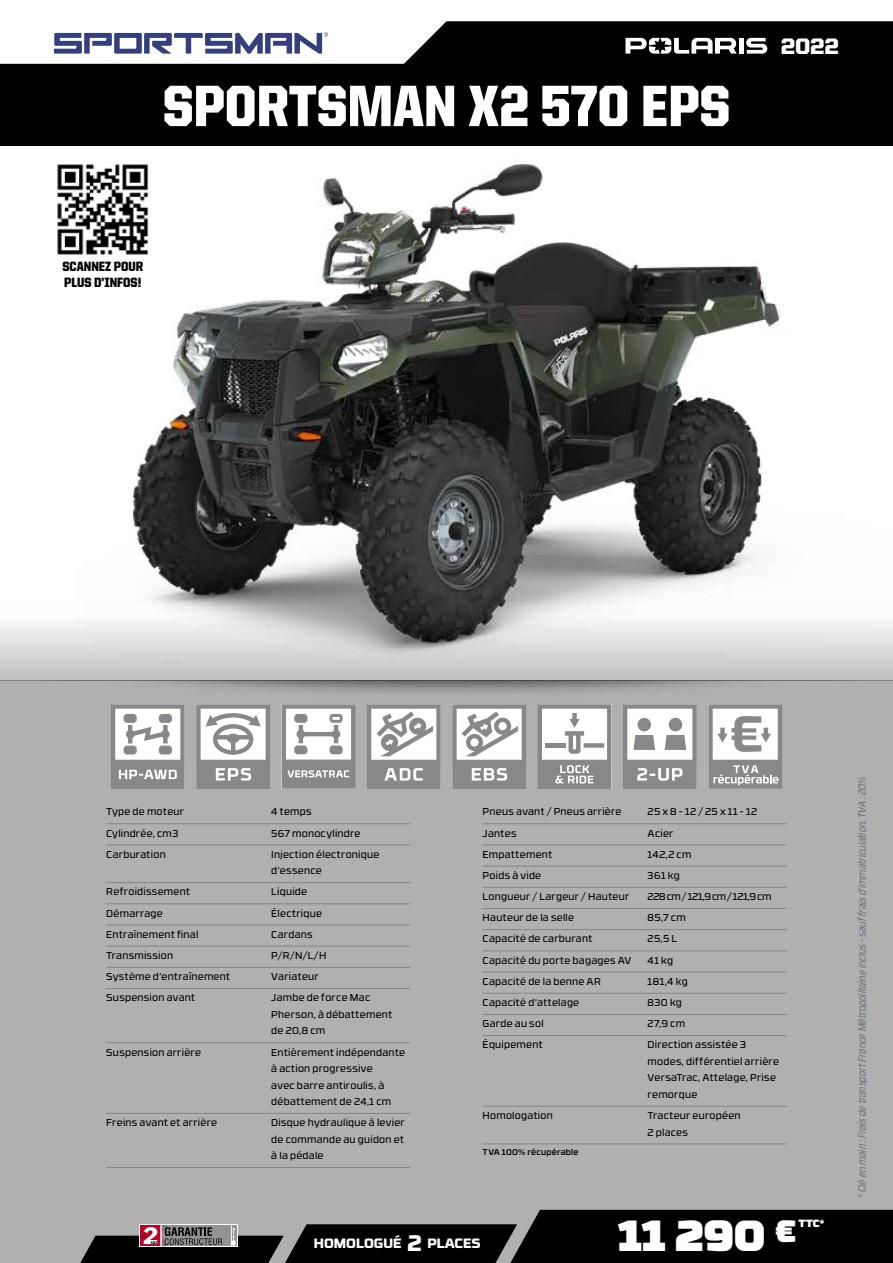
<style>
.page{position:relative;width:893px;height:1263px;background:#fff}
.page>*{position:absolute;margin:0;border:0;box-sizing:border-box;transform-origin:0 0}
.t1{font:900 58.5px "United Sans Semi Cond";color:#fff}
.t2{font:900 43.5px "RB No 3.1";color:#fff}
.t3{font:900 22.5px "United Sans Reg";color:#fff}
.t4{font:900 13.5px/16.2px "United Sans Semi Cond";color:#000}
.t5{font:800 13.5px "RB No 3.1";color:#fff}
.t6{font:italic 10.5px "RB No 3.1";letter-spacing:-.01em;color:#677582;scale:.83 1}
.t7{font:900 10.5px "RB No 3.1";color:#fff}
.t8{font:9.9px/16.5px "RB No 3.1";letter-spacing:.025em;color:#000}
.t9{font:9.9px "RB No 3.1";letter-spacing:-.015em;color:#000}
.t10{font:500 8.25px "RB No 3.1";letter-spacing:.03em;color:#000}
.s1{font-size:22.5px}
</style>
<div class="page">
<div style="left:0;top:680px;width:893px;height:583px;background:#b0b0b0"></div>
<div style="left:0;top:0;width:893px;height:146px;background:#000"></div>
<svg style="left:0;top:0;width:893px;height:64px;fill:#fff"></svg>
<svg style="left:80px;top:1210px;width:813px;height:53px"></svg>
<div style="left:739px;top:38px;width:5px;height:16px;background:#fff"></div>
<svg style="left:746px;top:38px;width:21px;height:16px"></svg>
<svg style="left:625px;top:38px;width:112px;height:16px"></svg>
<svg style="left:54px;top:32px;width:274px;height:22px;background:#8e95b8"></svg>
<img style="left:0;top:680px;width:893px;height:88px">
<div style="left:0;top:595px;width:893px;height:85px;background:#c0c0c0"></div>
<hr style="left:106px;top:823px;width:304px;height:1px;background:#858585">
<hr style="left:106px;top:844px;width:304px;height:1px;background:#858585">
<hr style="left:106px;top:882px;width:304px;height:1px;background:#858585">
<hr style="left:106px;top:903px;width:304px;height:1px;background:#858585">
<hr style="left:106px;top:924px;width:304px;height:1px;background:#858585">
<hr style="left:106px;top:946px;width:304px;height:1px;background:#858585">
<hr style="left:106px;top:967px;width:304px;height:1px;background:#858585">
<hr style="left:106px;top:988px;width:304px;height:1px;background:#858585">
<hr style="left:106px;top:1042px;width:304px;height:1px;background:#858585">
<hr style="left:106px;top:1113px;width:304px;height:1px;background:#858585">
<hr style="left:106px;top:1167px;width:304px;height:1px;background:#858585">
<hr style="left:483px;top:823px;width:304px;height:1px;background:#858585">
<hr style="left:483px;top:844px;width:304px;height:1px;background:#858585">
<hr style="left:483px;top:866px;width:304px;height:1px;background:#858585">
<hr style="left:483px;top:887px;width:304px;height:1px;background:#858585">
<hr style="left:483px;top:908px;width:304px;height:1px;background:#858585">
<hr style="left:483px;top:929px;width:304px;height:1px;background:#858585">
<hr style="left:483px;top:950px;width:304px;height:1px;background:#858585">
<hr style="left:483px;top:971px;width:304px;height:1px;background:#858585">
<hr style="left:483px;top:993px;width:304px;height:1px;background:#858585">
<hr style="left:483px;top:1014px;width:304px;height:1px;background:#858585">
<hr style="left:483px;top:1035px;width:304px;height:1px;background:#858585">
<hr style="left:483px;top:1106px;width:304px;height:1px;background:#858585">
<hr style="left:483px;top:1143px;width:304px;height:1px;background:#858585">
<img style="left:0;top:164px;width:893px;height:500px">
<svg style="left:708px;top:704px;width:74px;height:85px;background:#bfbfc0"></svg>
<svg style="left:111px;top:704px;width:74px;height:85px;background:#bdbdbf"></svg>
<svg style="left:196px;top:704px;width:74px;height:85px;background:#b9b9bb"></svg>
<svg style="left:367px;top:704px;width:74px;height:85px;background:#b8b8ba"></svg>
<svg style="left:281px;top:704px;width:74px;height:85px;background:#bebec0"></svg>
<svg style="left:452px;top:704px;width:74px;height:85px;background:#bababb"></svg>
<svg style="left:538px;top:704px;width:73px;height:85px;background:#c2c2c4"></svg>
<svg style="left:623px;top:704px;width:74px;height:85px;background:#bbbbbd"></svg>
<img style="left:55px;top:164px;width:96px;height:95px">
<h1 class="t1" style="left:163px;top:74px;width:569px">SPORTSMAN X2 570 EPS</h1>
<h3 class="t3" style="left:781px;top:34px;width:60px">2022</h3>
<h3 class="t4" style="left:62px;top:258px;width:82px">SCANNEZ POUR<br>PLUS D’INFOS!</h3>
<p class="t8" style="left:106px;top:803px;width:79px">Type de moteur</p>
<p class="t8" style="left:271px;top:803px;width:42px">4 temps</p>
<p class="t8" style="left:106px;top:824px;width:74px">Cylindrée, cm3</p>
<p class="t8" style="left:271px;top:824px;width:91px">567 monocylindre</p>
<p class="t8" style="left:106px;top:845px;width:61px">Carburation</p>
<p class="t8" style="left:271px;top:845px;width:109px">Injection électronique d’essence</p>
<p class="t8" style="left:106px;top:883px;width:85px">Refroidissement</p>
<p class="t8" style="left:271px;top:883px;width:37px">Liquide</p>
<p class="t8" style="left:106px;top:904px;width:58px">Démarrage</p>
<p class="t8" style="left:271px;top:904px;width:52px">Électrique</p>
<p class="t8" style="left:106px;top:925px;width:94px">Entraînement final</p>
<p class="t8" style="left:271px;top:925px;width:43px">Cardans</p>
<p class="t8" style="left:106px;top:946px;width:68px">Transmission</p>
<p class="t8" style="left:271px;top:946px;width:57px">P/R/N/L/H</p>
<p class="t8" style="left:106px;top:968px;width:125px">Système d’entraînement</p>
<p class="t8" style="left:271px;top:968px;width:49px">Variateur</p>
<p class="t8" style="left:106px;top:989px;width:90px">Suspension avant</p>
<p class="t8" style="left:271px;top:989px;width:122px">Jambe de force Mac<br>Pherson, à débattement de 20,8 cm</p>
<p class="t8" style="left:106px;top:1043px;width:96px">Suspension arrière</p>
<p class="t8" style="left:271px;top:1043px;width:135px">Entièrement indépendante à action progressive<br>avec barre antiroulis, à débattement de 24,1 cm</p>
<p class="t8" style="left:106px;top:1114px;width:112px">Freins avant et arrière</p>
<p class="t8" style="left:271px;top:1114px;width:135px;text-align:justify">Disque hydraulique à levier de commande au guidon et à la pédale</p>
<p class="t8" style="left:483px;top:803px;width:140px">Pneus avant / Pneus arrière</p>
<p class="t8" style="left:648px;top:803px;width:111px">25 x 8 - 12 / 25 x 11 - 12</p>
<p class="t8" style="left:483px;top:824px;width:35px">Jantes</p>
<p class="t8" style="left:648px;top:824px;width:27px">Acier</p>
<p class="t8" style="left:483px;top:845px;width:71px">Empattement</p>
<p class="t8" style="left:648px;top:845px;width:45px">142,2 cm</p>
<p class="t8" style="left:483px;top:866px;width:60px">Poids à vide</p>
<p class="t8" style="left:648px;top:866px;width:34px">361 kg</p>
<p class="t8" style="left:483px;top:888px;width:148px">Longueur / Largeur / Hauteur</p>
<p class="t9" style="left:648px;top:889px;width:125px">228 cm / 121,9 cm / 121,9 cm</p>
<p class="t8" style="left:483px;top:909px;width:93px">Hauteur de la selle</p>
<p class="t8" style="left:648px;top:909px;width:40px">85,7 cm</p>
<p class="t8" style="left:483px;top:930px;width:111px">Capacité de carburant</p>
<p class="t8" style="left:648px;top:930px;width:31px">25,5 L</p>
<p class="t8" style="left:483px;top:951px;width:150px">Capacité du porte bagages AV</p>
<p class="t8" style="left:648px;top:951px;width:27px">41 kg</p>
<p class="t8" style="left:483px;top:972px;width:120px">Capacité de la benne AR</p>
<p class="t8" style="left:648px;top:972px;width:42px">181,4 kg</p>
<p class="t8" style="left:483px;top:993px;width:98px">Capacité d’attelage</p>
<p class="t8" style="left:648px;top:993px;width:36px">830 kg</p>
<p class="t8" style="left:483px;top:1015px;width:63px">Garde au sol</p>
<p class="t8" style="left:648px;top:1015px;width:39px">27,9 cm</p>
<p class="t8" style="left:483px;top:1036px;width:62px">Équipement</p>
<p class="t8" style="left:648px;top:1036px;width:133px">Direction assistée 3 modes, différentiel arrière<br>VersaTrac, Attelage, Prise remorque</p>
<p class="t8" style="left:483px;top:1106px;width:72px">Homologation</p>
<p class="t8" style="left:648px;top:1106px;width:94px">Tracteur européen<br>2 places</p>
<p class="t10" style="left:483px;top:1146px;width:97px">TVA 100% récupérable</p>
<h3 class="t5" style="left:314px;top:1232px;width:168px">HOMOLOGUÉ <span class="s1">2</span> PLACES</h3>
<h2 class="t2" style="left:619px;top:1197px;width:179px">11 290 <sup>€</sup></h2>
<p class="t7" style="left:798px;top:1214px;width:28px">TTC*</p>
<p class="t6" style="left:854px;top:1198px;width:510px;rotate:-90deg">* Clé en main : Frais de transport France Métropolitaine inclus - sauf frais d’immatriculation. TVA : 20%</p>
</div>
